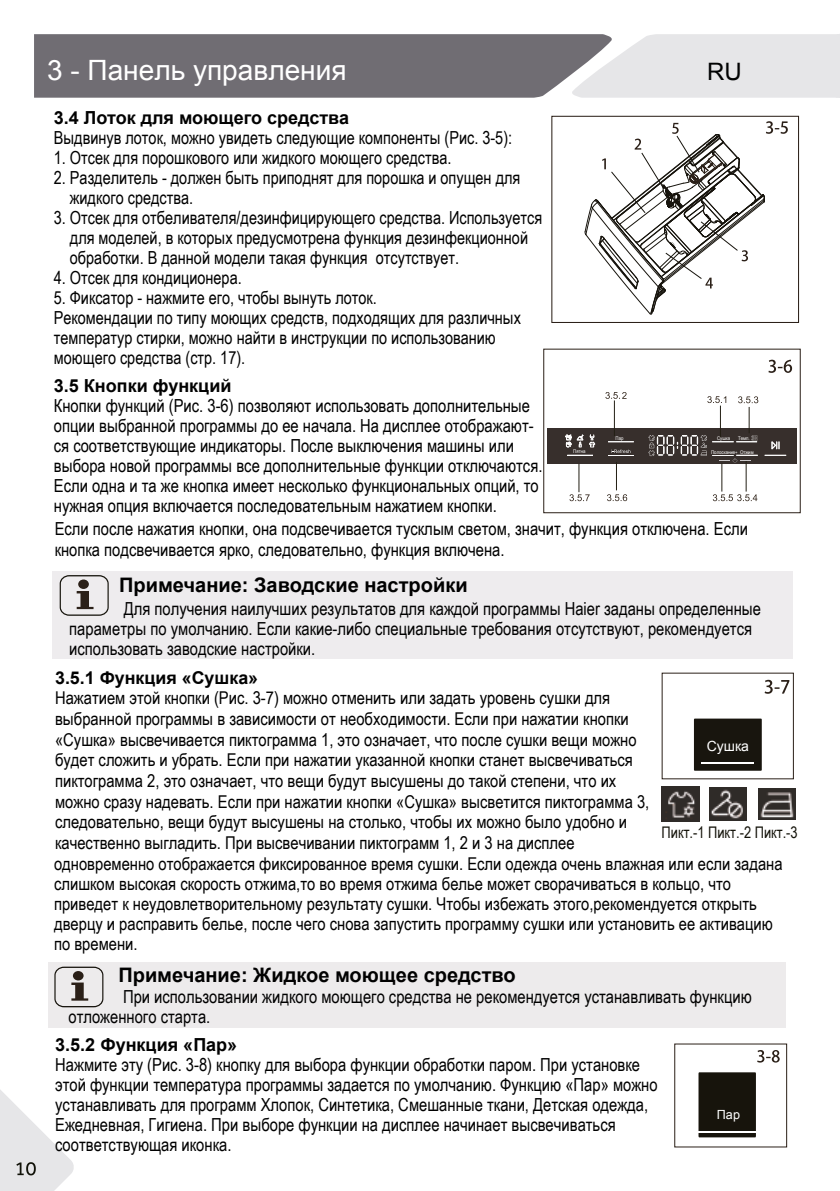
<style>
.page{position:relative;width:840px;height:1191px;background:#fff}
.page>*{position:absolute;margin:0;border:0;box-sizing:border-box;transform-origin:0 0}
.t1{font:28px "Arial";color:#fff}
.t2{font:24px "Arial";color:#010202}
.t3{font:700 20px "Arial";color:#010101}
.t4{font:18px/20px "Arial Narrow";color:#010101}
.t5{font:700 18px "Arial";color:#020202}
.t6{font:17.6px/20.6px "Arial Narrow";color:#010101}
.t7{font:700 17.6px "Arial";color:#020202}
.t8{font:16px "Arial Narrow";color:#14130a}
.t9{font:14px "Arial";color:#fff}
.t10{font:12.6px "Arial";color:#fff}
.t11{font:5.2px "Arial Narrow";color:#fff}
</style>
<div class="page">
<svg style="left:34px;top:34px;width:805px;height:64px;background:#97959a"></svg>
<svg style="left:0;top:1090px;width:74px;height:101px"></svg>
<div style="left:52px;top:571px;width:739px;height:88px;background:#eeecee"></div>
<svg style="left:764px;top:680px;width:25px;height:14px"></svg>
<div style="left:48px;top:962px;width:737px;height:66px;background:#edebec"></div>
<svg style="left:54px;top:966px;width:49px;height:41px"></svg>
<div style="left:73px;top:971px;width:11px;height:9px;background:#2a1f17;border-radius:50%"></div>
<div style="left:551px;top:116px;width:247px;height:207px;border:1px solid #2b2018"></div>
<svg style="left:584px;top:121px;width:203px;height:194px"></svg>
<div style="left:543px;top:349px;width:257px;height:164px;border:1px solid #2a1f17"></div>
<svg style="left:768px;top:360px;width:23px;height:13px"></svg>
<svg style="left:757px;top:1050px;width:22px;height:12px"></svg>
<div style="left:698px;top:1072px;width:57px;height:65px;background:#17140c"></div>
<hr style="left:698px;top:1130px;width:57px;height:2px;background:#fff">
<div style="left:693px;top:718px;width:68px;height:52px;background:#18150e"></div>
<hr style="left:701px;top:761px;width:52px;height:2px;background:#fff">
<img style="left:661px;top:787px;width:38px;height:34px">
<img style="left:709px;top:787px;width:37px;height:33px">
<img style="left:758px;top:788px;width:37px;height:32px">
<div style="left:546px;top:428px;width:250px;height:35px;background:#372f2c"></div>
<svg style="left:569px;top:464px;width:20px;height:37px"></svg>
<svg style="left:764px;top:441px;width:23px;height:15px"></svg>
<svg style="left:589px;top:434px;width:5px;height:13px"></svg>
<svg style="left:565px;top:434px;width:18px;height:13px"></svg>
<svg style="left:567px;top:455px;width:25px;height:1px"></svg>
<svg style="left:605px;top:392px;width:152px;height:109px"></svg>
<svg style="left:60px;top:575px;width:49px;height:41px"></svg>
<div style="left:78px;top:579px;width:11px;height:10px;background:#2b2018;border-radius:50%"></div>
<h1 class="t1" style="left:47px;top:51px;width:301px">3 - Панель управления</h1>
<h2 class="t2" style="left:706px;top:55px;width:36px">RU</h2>
<p class="t5" style="left:54px;top:105px;width:296px">3.4 Лоток для моющего средства</p>
<p class="t4" style="left:54px;top:127px;width:459px">Выдвинув лоток, можно увидеть следующие компоненты (Рис. 3-5):</p>
<p class="t4" style="left:54px;top:147px;width:399px">1. Отсек для порошкового или жидкого моющего средства.</p>
<p class="t4" style="left:70px;top:167px;width:451px;text-indent:-16px">2. Разделитель - должен быть приподнят для порошка и опущен для жидкого средства.</p>
<p class="t4" style="left:70px;top:207px;width:473px;text-indent:-16px">3. Отсек для отбеливателя/дезинфицирующего средства. Используется для моделей, в которых предусмотрена функция дезинфекционной обработки. В данной модели такая функция отсутствует.</p>
<p class="t4" style="left:54px;top:267px;width:189px">4. Отсек для кондиционера.</p>
<p class="t4" style="left:54px;top:287px;width:468px">5. Фиксатор - нажмите его, чтобы вынуть лоток.<br>Рекомендации по типу моющих средств, подходящих для различных температур стирки, можно найти в инструкции по использованию моющего средства (стр. 17).</p>
<p class="t5" style="left:54px;top:373px;width:179px">3.5 Кнопки функций</p>
<p class="t4" style="left:54px;top:395px;width:490px">Кнопки функций (Рис. 3-6) позволяют использовать дополнительные опции выбранной программы до ее начала. На дисплее отображают&shy;ся соответствующие индикаторы. После выключения машины или выбора новой программы все дополнительные функции отключаются.<br>Если одна и та же кнопка имеет несколько функциональных опций, то нужная опция включается последовательным нажатием кнопки.</p>
<p class="t11" style="left:615px;top:434px;width:9px">Пар</p>
<p class="t11" style="left:716px;top:434px;width:15px">Сушка</p>
<p class="t11" style="left:737px;top:434px;width:13px">Темп.</p>
<p class="t11" style="left:573px;top:447px;width:14px">Пятна</p>
<p class="t11" style="left:710px;top:448px;width:44px">Полоскание+ Отжим</p>
<p class="t4" style="left:55px;top:517px;width:694px;line-height:21.6px">Если после нажатия кнопки, она подсвечивается тусклым светом, значит, функция отключена. Если кнопка подсвечивается ярко, следовательно, функция включена.</p>
<p class="t3" style="left:119px;top:570px;width:350px">Примечание: Заводские настройки</p>
<p class="t4" style="left:69px;top:597px;width:692px;text-indent:54px">Для получения наилучших результатов для каждой программы Haier заданы определенные параметры по умолчанию. Если какие-либо специальные требования отсутствуют, рекомендуется использовать заводские настройки.</p>
<p class="t7" style="left:55px;top:665px;width:204px">3.5.1 Функция «Сушка»</p>
<p class="t6" style="left:55px;top:687px;width:595px">Нажатием этой кнопки (Рис. 3-7) можно отменить или задать уровень сушки для выбранной программы в зависимости от необходимости. Если при нажатии кнопки «Сушка» высвечивается пиктограмма 1, это означает, что после сушки вещи можно будет сложить и убрать. Если при нажатии указанной кнопки станет высвечиваться пиктограмма 2, это означает, что вещи будут высушены до такой степени, что их можно сразу надевать. Если при нажатии кнопки «Сушка» высветится пиктограмма 3, следовательно, вещи будут высушены на столько, чтобы их можно было удобно и качественно выгладить. При высвечивании пиктограмм 1, 2 и 3 на дисплее</p>
<p class="t9" style="left:706px;top:736px;width:44px">Сушка</p>
<p class="t8" style="left:661px;top:820px;width:138px">Пикт.-1 Пикт.-2 Пикт.-3</p>
<p class="t6" style="left:54px;top:853px;width:729px;line-height:20px">одновременно отображается фиксированное время сушки. Если одежда очень влажная или если задана слишком высокая скорость отжима,то во время отжима белье может сворачиваться в кольцо, что приведет к неудовлетворительному результату сушки. Чтобы избежать этого,рекомендуется открыть дверцу и расправить белье, после чего снова запустить программу сушки или установить ее активацию по времени.</p>
<p class="t3" style="left:118px;top:961px;width:399px">Примечание: Жидкое моющее средство</p>
<p class="t4" style="left:68px;top:986px;width:684px;text-indent:54px">При использовании жидкого моющего средства не рекомендуется устанавливать функцию отложенного старта.</p>
<p class="t5" style="left:55px;top:1031px;width:183px">3.5.2 Функция «Пар»</p>
<p class="t4" style="left:55px;top:1053px;width:603px">Нажмите эту (Рис. 3-8) кнопку для выбора функции обработки паром. При установке этой функции температура программы задается по умолчанию. Функцию «Пар» можно устанавливать для программ Хлопок, Синтетика, Смешанные ткани, Детская одежда, Ежедневная, Гигиена. При выборе функции на дисплее начинает высвечиваться соответствующая иконка.</p>
<p class="t10" style="left:716px;top:1105px;width:25px">Пар</p>
</div>
